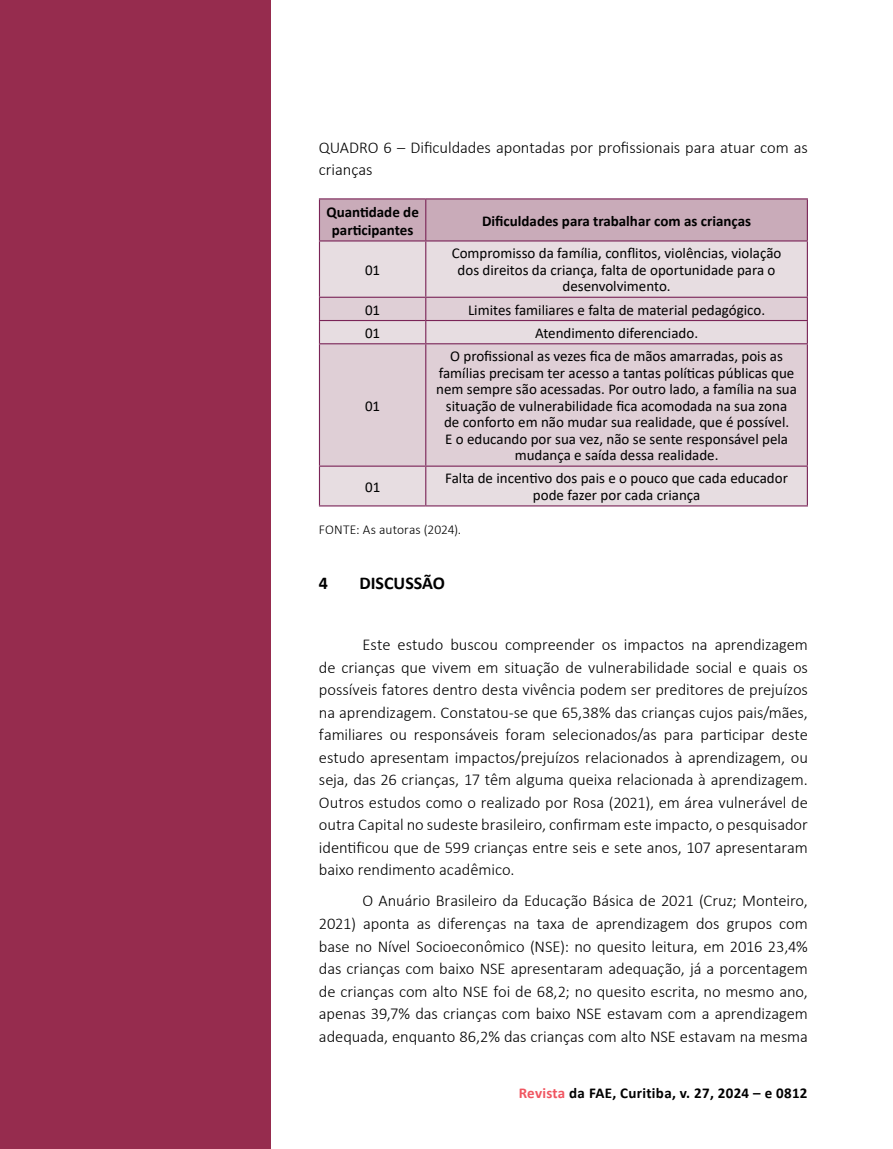
<style>
.page{position:relative;width:893px;height:1149px;background:#fff}
.page>*{position:absolute;margin:0;border:0;box-sizing:border-box;transform-origin:0 0}
.t1{font:700 18px "Calibri";color:#000}
.t2{font:300 16.5px/22.5px "Calibri";letter-spacing:-.005em;color:#000;text-align:justify}
.t3{font:15px/16.5px "Calibri";color:#000;text-align:center}
.t4{font:700 15px/18px "Calibri";color:#000;text-align:center}
.t5{font:700 15px "Calibri";letter-spacing:.02em;color:#000}
.t6{font:300 13.5px "Calibri";letter-spacing:.01em;color:#000}
.s1{color:#f05661}
</style>
<div class="page">
<div style="left:0;top:0;width:270px;height:1148px;background:#962c4e"></div>
<div style="left:320px;top:199px;width:487px;height:41px;background:#c9abb9"></div>
<div style="left:320px;top:241px;width:487px;height:264px;background:#e7dde1"></div>
<svg style="left:320px;top:298px;width:487px;height:167px;background:#dfd0d7"></svg>
<hr style="left:319px;top:198px;width:107px;height:1px;background:#7a2457">
<hr style="left:319px;top:199px;width:1px;height:41px;background:#7a2457">
<hr style="left:426px;top:198px;width:382px;height:1px;background:#7a2457">
<hr style="left:425px;top:199px;width:1px;height:41px;background:#7a2457">
<hr style="left:807px;top:199px;width:1px;height:41px;background:#7a2457">
<hr style="left:319px;top:240px;width:107px;height:1px;background:#7a2457">
<hr style="left:319px;top:241px;width:1px;height:55px;background:#7a2457">
<hr style="left:426px;top:240px;width:382px;height:1px;background:#7a2457">
<hr style="left:425px;top:241px;width:1px;height:55px;background:#7a2457">
<hr style="left:807px;top:241px;width:1px;height:55px;background:#7a2457">
<hr style="left:319px;top:296px;width:107px;height:2px;background:#7a2457">
<hr style="left:426px;top:296px;width:382px;height:2px;background:#7a2457">
<hr style="left:319px;top:320px;width:107px;height:1px;background:#7a2457">
<svg style="left:319px;top:298px;width:1px;height:45px"></svg>
<hr style="left:426px;top:320px;width:382px;height:1px;background:#7a2457">
<svg style="left:425px;top:298px;width:1px;height:45px"></svg>
<svg style="left:807px;top:298px;width:1px;height:45px"></svg>
<hr style="left:319px;top:343px;width:107px;height:1px;background:#7a2457">
<hr style="left:319px;top:344px;width:1px;height:121px;background:#7a2457">
<hr style="left:426px;top:343px;width:382px;height:1px;background:#7a2457">
<hr style="left:425px;top:344px;width:1px;height:121px;background:#7a2457">
<hr style="left:807px;top:344px;width:1px;height:121px;background:#7a2457">
<hr style="left:319px;top:465px;width:107px;height:1px;background:#7a2457">
<hr style="left:319px;top:466px;width:1px;height:39px;background:#7a2457">
<hr style="left:426px;top:465px;width:382px;height:1px;background:#7a2457">
<hr style="left:425px;top:466px;width:1px;height:39px;background:#7a2457">
<hr style="left:807px;top:466px;width:1px;height:39px;background:#7a2457">
<hr style="left:319px;top:505px;width:107px;height:1px;background:#7a2457">
<hr style="left:426px;top:505px;width:382px;height:1px;background:#7a2457">
<p class="t2" style="left:319px;top:136px;width:490px">QUADRO 6 – Dificuldades apontadas por profissionais para atuar com as crianças</p>
<p class="t4" style="left:326px;top:202px;width:94px">Quantidade de participantes</p>
<p class="t4" style="left:482px;top:211px;width:271px">Dificuldades para trabalhar com as crianças</p>
<p class="t3" style="left:365px;top:261px;width:17px">01</p>
<p class="t3" style="left:452px;top:244px;width:331px">Compromisso da família, conflitos, violências, violação dos direitos da criança, falta de oportunidade para o desenvolvimento.</p>
<p class="t3" style="left:365px;top:301px;width:17px">01</p>
<p class="t3" style="left:468px;top:301px;width:299px">Limites familiares e falta de material pedagógico.</p>
<p class="t3" style="left:365px;top:324px;width:17px">01</p>
<p class="t3" style="left:535px;top:324px;width:165px">Atendimento diferenciado.</p>
<p class="t3" style="left:365px;top:397px;width:17px">01</p>
<p class="t3" style="left:436px;top:347px;width:362px">O profissional as vezes fica de mãos amarradas, pois as famílias precisam ter acesso a tantas políticas públicas que nem sempre são acessadas. Por outro lado, a família na sua situação de vulnerabilidade fica acomodada na sua zona<br>de conforto em não mudar sua realidade, que é possível.<br>E o educando por sua vez, não se sente responsável pela mudança e saída dessa realidade.</p>
<p class="t3" style="left:365px;top:478px;width:17px">01</p>
<p class="t3" style="left:445px;top:469px;width:344px">Falta de incentivo dos pais e o pouco que cada educador pode fazer por cada criança</p>
<p class="t6" style="left:319px;top:520px;width:144px">FONTE: As autoras (2024).</p>
<p class="t1" style="left:319px;top:570px;width:11px">4</p>
<p class="t1" style="left:359px;top:570px;width:87px">DISCUSSÃO</p>
<p class="t2" style="left:319px;top:633px;width:490px;text-indent:43px">Este estudo buscou compreender os impactos na aprendizagem de crianças que vivem em situação de vulnerabilidade social e quais os possíveis fatores dentro desta vivência podem ser preditores de prejuízos na aprendizagem. Constatou-se que 65,38% das crianças cujos pais/mães, familiares ou responsáveis foram selecionados/as para participar deste estudo apresentam impactos/prejuízos relacionados à aprendizagem, ou seja, das 26 crianças, 17 têm alguma queixa relacionada à aprendizagem.<br>Outros estudos como o realizado por Rosa (2021), em área vulnerável de outra Capital no sudeste brasileiro, confirmam este impacto, o pesquisador identificou que de 599 crianças entre seis e sete anos, 107 apresentaram baixo rendimento acadêmico.</p>
<p class="t2" style="left:319px;top:889px;width:490px;text-indent:43px">O Anuário Brasileiro da Educação Básica de 2021 (Cruz; Monteiro, 2021) aponta as diferenças na taxa de aprendizagem dos grupos com base no Nível Socioeconômico (NSE): no quesito leitura, em 2016 23,4% das crianças com baixo NSE apresentaram adequação, já a porcentagem de crianças com alto NSE foi de 68,2; no quesito escrita, no mesmo ano, apenas 39,7% das crianças com baixo NSE estavam com a aprendizagem adequada, enquanto 86,2% das crianças com alto NSE estavam na mesma</p>
<p class="t5" style="left:519px;top:1081px;width:290px"><span class="s1">Revista</span> da FAE, Curitiba, v. 27, 2024 – e 0812</p>
</div>
